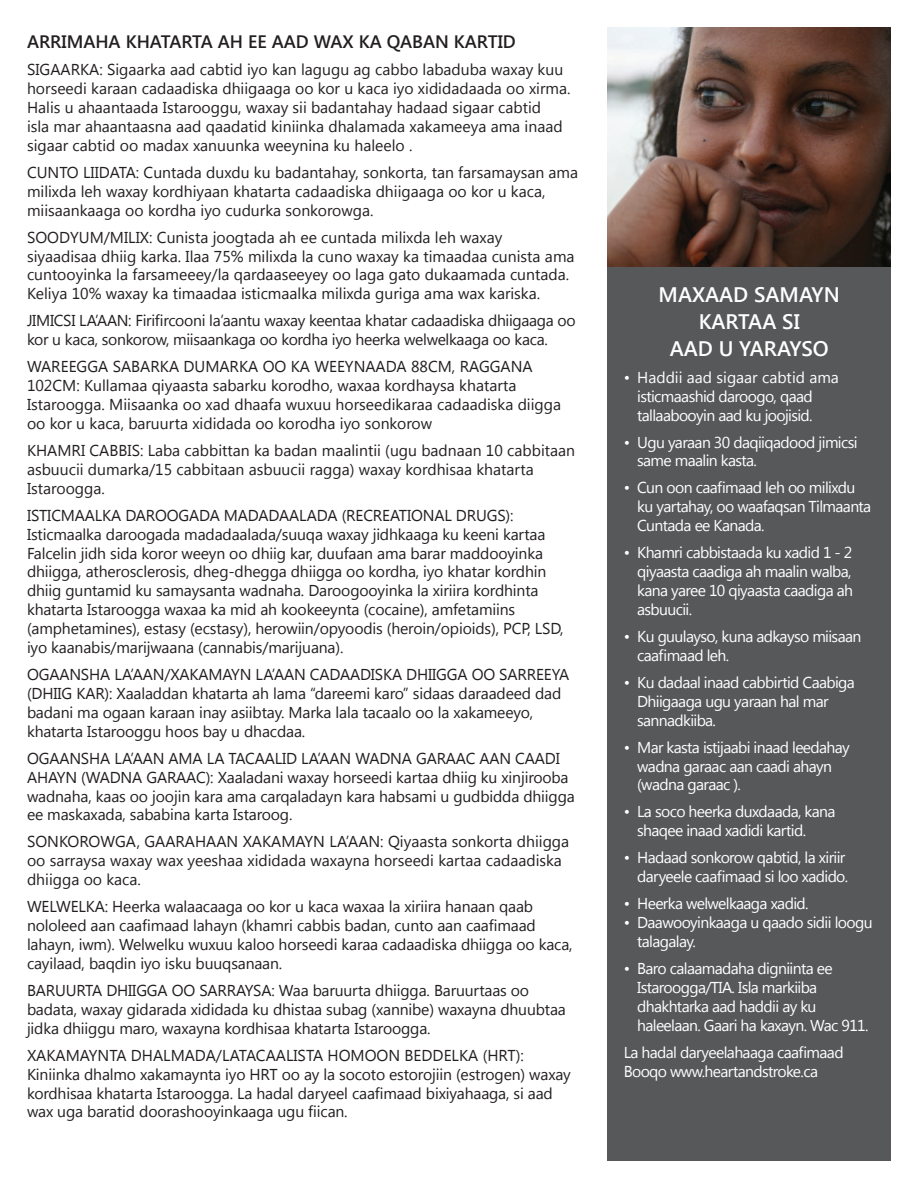
<style>
.page{position:relative;width:918px;height:1188px;background:#fff}
.page>*{position:absolute;margin:0;border:0;box-sizing:border-box;transform-origin:0 0}
.t1{font:600 21px/27px "Segoe UI";color:#fff;text-align:center}
.t2{font:600 18px "Segoe UI";color:#231f20}
.t3{font:15.75px/18.9px "Segoe UI";letter-spacing:-.01em;color:#231f20}
.t4{font:15.75px/18.9px "Segoe UI";letter-spacing:-.04em;color:#fff}
</style>
<div class="page">
<img style="left:608px;top:27px;width:283px;height:241px">
<div style="left:608px;top:268px;width:283px;height:893px;background:#57585a"></div>
<p class="t2" style="left:27px;top:29px;width:490px">ARRIMAHA KHATARTA AH EE AAD WAX KA QABAN KARTID</p>
<p class="t3" style="left:27px;top:60px;width:545px">SIGAARKA: Sigaarka aad cabtid iyo kan lagugu ag cabbo labaduba waxay kuu horseedi karaan cadaadiska dhiigaaga oo kor u kaca iyo xididadaada oo xirma.<br>Halis u ahaantaada Istarooggu, waxay sii badantahay hadaad sigaar cabtid<br>isla mar ahaantaasna aad qaadatid kiniinka dhalamada xakameeya ama inaad sigaar cabtid oo madax xanuunka weeynina ku haleelo .</p>
<p class="t3" style="left:27px;top:162px;width:553px">CUNTO LIIDATA: Cuntada duxdu ku badantahay, sonkorta, tan farsamaysan ama milixda leh waxay kordhiyaan khatarta cadaadiska dhiigaaga oo kor u kaca, miisaankaaga oo kordha iyo cudurka sonkorowga.</p>
<p class="t3" style="left:27px;top:227px;width:549px">SOODYUM/MILIX: Cunista joogtada ah ee cuntada milixda leh waxay siyaadisaa dhiig karka. Ilaa 75% milixda la cuno waxay ka timaadaa cunista ama cuntooyinka la farsameeey/la qardaaseeyey oo laga gato dukaamada cuntada.<br>Keliya 10% waxay ka timaadaa isticmaalka milixda guriga ama wax kariska.</p>
<p class="t3" style="left:27px;top:311px;width:550px">JIMICSI LA’AAN: Firifircooni la’aantu waxay keentaa khatar cadaadiska dhiigaaga oo kor u kaca, sonkorow, miisaankaga oo kordha iyo heerka welwelkaaga oo kaca.</p>
<p class="t3" style="left:27px;top:357px;width:536px">WAREEGGA SABARKA DUMARKA OO KA WEEYNAADA 88CM, RAGGANA 102CM: Kullamaa qiyaasta sabarku korodho, waxaa kordhaysa khatarta Istaroogga. Miisaanka oo xad dhaafa wuxuu horseedikaraa cadaadiska diigga oo kor u kaca, baruurta xididada oo korodha iyo sonkorow</p>
<p class="t3" style="left:27px;top:440px;width:550px">KHAMRI CABBIS: Laba cabbittan ka badan maalintii (ugu badnaan 10 cabbitaan asbuucii dumarka/15 cabbitaan asbuucii ragga) waxay kordhisaa khatarta<br>Istaroogga.</p>
<p class="t3" style="left:27px;top:505px;width:538px">ISTICMAALKA DAROOGADA MADADAALADA (RECREATIONAL DRUGS):<br>Isticmaalka daroogada madadaalada/suuqa waxay jidhkaaga ku keeni kartaa Falcelin jidh sida koror weeyn oo dhiig kar, duufaan ama barar maddooyinka dhiigga, atherosclerosis, dheg-dhegga dhiigga oo kordha, iyo khatar kordhin dhiig guntamid ku samaysanta wadnaha. Daroogooyinka la xiriira kordhinta khatarta Istaroogga waxaa ka mid ah kookeeynta (cocaine), amfetamiins (amphetamines), estasy (ecstasy), herowiin/opyoodis (heroin/opioids), PCP, LSD, iyo kaanabis/marijwaana (cannabis/marijuana).</p>
<p class="t3" style="left:27px;top:664px;width:544px">OGAANSHA LA’AAN/XAKAMAYN LA’AAN CADAADISKA DHIIGGA OO SARREEYA (DHIIG KAR): Xaaladdan khatarta ah lama “dareemi karo” sidaas daraadeed dad badani ma ogaan karaan inay asiibtay. Marka lala tacaalo oo la xakameeyo, khatarta Istarooggu hoos bay u dhacdaa.</p>
<p class="t3" style="left:27px;top:748px;width:549px">OGAANSHA LA’AAN AMA LA TACAALID LA’AAN WADNA GARAAC AAN CAADI AHAYN (WADNA GARAAC): Xaaladani waxay horseedi kartaa dhiig ku xinjirooba wadnaha, kaas oo joojin kara ama carqaladayn kara habsami u gudbidda dhiigga ee maskaxada, sababina karta Istaroog.</p>
<p class="t3" style="left:27px;top:832px;width:544px">SONKOROWGA, GAARAHAAN XAKAMAYN LA’AAN: Qiyaasta sonkorta dhiigga oo sarraysa waxay wax yeeshaa xididada waxayna horseedi kartaa cadaadiska dhiigga oo kaca.</p>
<p class="t3" style="left:27px;top:897px;width:547px">WELWELKA: Heerka walaacaaga oo kor u kaca waxaa la xiriira hanaan qaab nololeed aan caafimaad lahayn (khamri cabbis badan, cunto aan caafimaad lahayn, iwm). Welwelku wuxuu kaloo horseedi karaa cadaadiska dhiigga oo kaca, cayilaad, baqdin iyo isku buuqsanaan.</p>
<p class="t3" style="left:27px;top:980px;width:540px">BARUURTA DHIIGGA OO SARRAYSA: Waa baruurta dhiigga. Baruurtaas oo badata, waxay gidarada xididada ku dhistaa subag (xannibe) waxayna dhuubtaa jidka dhiiggu maro, waxayna kordhisaa khatarta Istaroogga.</p>
<p class="t3" style="left:27px;top:1045px;width:545px">XAKAMAYNTA DHALMADA/LATACAALISTA HOMOON BEDDELKA (HRT):<br>Kiniinka dhalmo xakamaynta iyo HRT oo ay la socoto estorojiin (estrogen) waxay kordhisaa khatarta Istaroogga. La hadal daryeel caafimaad bixiyahaaga, si aad wax uga baratid doorashooyinkaaga ugu fiican.</p>
<h1 class="t1" style="left:659px;top:280px;width:183px">MAXAAD SAMAYN<br>KARTAA SI<br>AAD U YARAYSO</h1>
<p class="t4" style="left:637px;top:367px;width:203px;text-indent:-13px">• Haddii aad sigaar cabtid ama isticmaashid daroogo, qaad tallaabooyin aad ku joojisid.</p>
<p class="t4" style="left:637px;top:432px;width:222px;text-indent:-13px">• Ugu yaraan 30 daqiiqadood jimicsi same maalin kasta.</p>
<p class="t4" style="left:637px;top:478px;width:236px;text-indent:-13px">• Cun oon caafimaad leh oo milixdu ku yartahay, oo waafaqsan Tilmaanta<br>Cuntada ee Kanada.</p>
<p class="t4" style="left:637px;top:542px;width:217px;text-align:justify;text-indent:-13px">• Khamri cabbistaada ku xadid 1 - 2 qiyaasta caadiga ah maalin walba, kana yaree 10 qiyaasta caadiga ah asbuucii.</p>
<p class="t4" style="left:637px;top:626px;width:226px;text-indent:-13px">• Ku guulayso, kuna adkayso miisaan caafimaad leh.</p>
<p class="t4" style="left:637px;top:672px;width:219px;text-indent:-13px">• Ku dadaal inaad cabbirtid Caabiga<br>Dhiigaaga ugu yaraan hal mar sannadkiiba.</p>
<p class="t4" style="left:637px;top:737px;width:214px;text-indent:-13px">• Mar kasta istijaabi inaad leedahay wadna garaac aan caadi ahayn (wadna garaac ).</p>
<p class="t4" style="left:637px;top:802px;width:200px;text-indent:-13px">• La soco heerka duxdaada, kana shaqee inaad xadidi kartid.</p>
<p class="t4" style="left:624px;top:848px;width:226px;text-align:right">• Hadaad sonkorow qabtid, la xiriir daryeele caafimaad si loo xadido.</p>
<p class="t4" style="left:624px;top:893px;width:186px">• Heerka welwelkaaga xadid.</p>
<p class="t4" style="left:637px;top:912px;width:237px;text-indent:-13px">• Daawooyinkaaga u qaado sidii loogu talagalay.</p>
<p class="t4" style="left:637px;top:958px;width:233px;text-indent:-13px">• Baro calaamadaha digniinta ee<br>Istaroogga/TIA. Isla markiiba dhakhtarka aad haddii ay ku haleelaan. Gaari ha kaxayn. Wac 911.</p>
<p class="t4" style="left:624px;top:1042px;width:221px">La hadal daryeelahaaga caafimaad<br>Booqo www.heartandstroke.ca</p>
</div>
